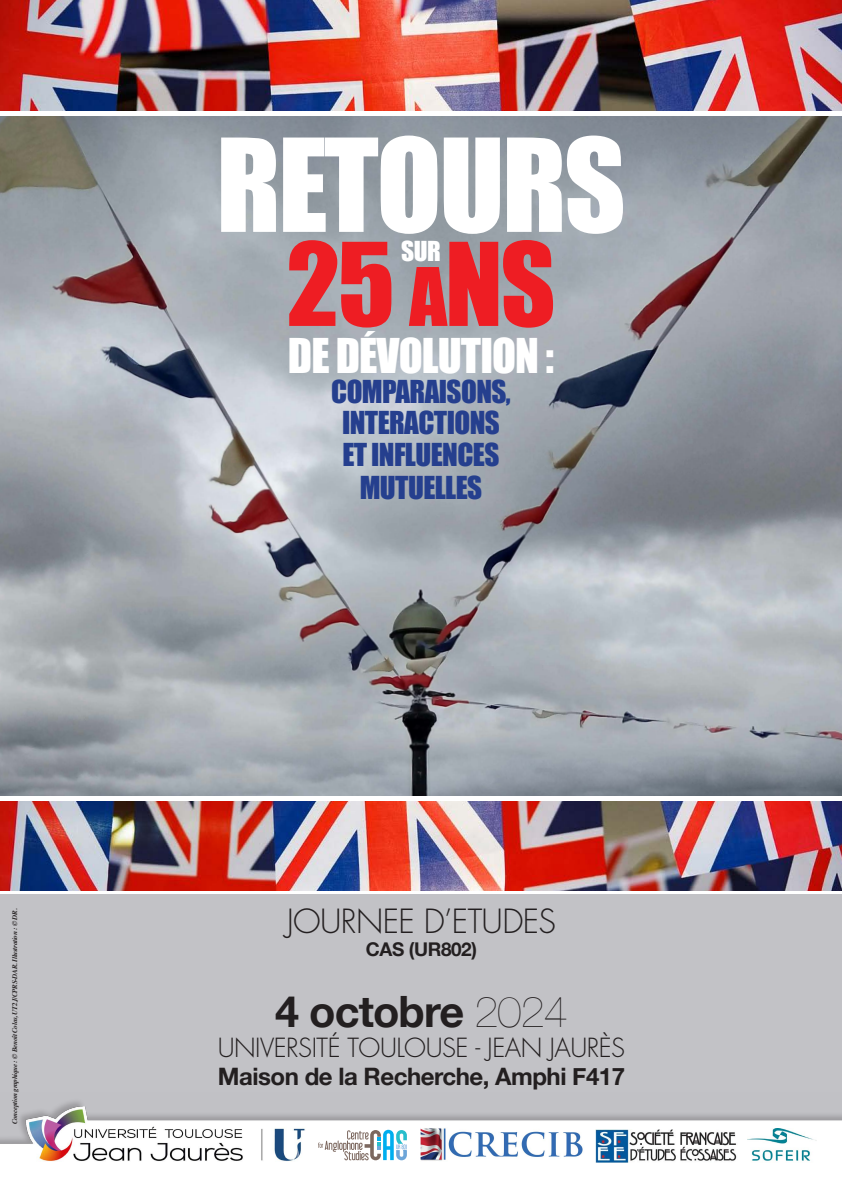
<style>
.page{position:relative;width:842px;height:1191px;background:#fff}
.page>*{position:absolute;margin:0;border:0;box-sizing:border-box;transform-origin:0 0}
.t1{font:119.3px "Impact";letter-spacing:-.02em;color:#fff}
.t2{font:106.4px "Impact";color:#ee1d23}
.t3{font:44px "Impact";letter-spacing:-.02em;color:#fff}
.t4{font:700 43.2px "Helvetica Neue";letter-spacing:-.02em;color:#231f20}
.t5{font:300 32.4px "Futura";letter-spacing:-.02em;color:#231f20}
.t6{font:29px "Impact";letter-spacing:-.02em;color:#253f8e}
.t7{font:300 25.6px "Futura";letter-spacing:-.02em;color:#231f20}
.t8{font:25.3px "Impact";color:#fff}
.t9{font:700 24px "Helvetica Neue";letter-spacing:-.02em;color:#231f20}
.t10{font:700 18.9px "Helvetica Neue";letter-spacing:-.02em;color:#231f20}
.t11{font:italic 700 7px "Times";letter-spacing:-.03em;color:#231f20}
.s1{font-size:74.5px}
.s2{font-weight:200}
</style>
<div class="page">
<div style="left:0;top:894px;width:842px;height:263px;background:#c2c2c6"></div>
<img style="left:0;top:1101px;width:842px;height:62px">
<svg style="left:318px;top:1129px;width:89px;height:31px"></svg>
<img style="left:0;top:116px;width:842px;height:680px">
<img style="left:0;top:0;width:842px;height:111px">
<img style="left:0;top:801px;width:842px;height:89px">
<img style="left:420px;top:1127px;width:165px;height:34px">
<img style="left:747px;top:1128px;width:69px;height:34px">
<img style="left:595px;top:1129px;width:142px;height:33px">
<p class="t11" style="left:8px;top:1124px;width:217px;rotate:-90deg">Conception graphique : © Benoît Colas, UT2J/CPRS-DAR. Illustration : © DR.</p>
<p class="t1" style="left:216px;top:92px;width:411px">RETOURS</p>
<p class="t8" style="left:401px;top:231px;width:41px">SUR</p>
<p class="t2" style="left:286px;top:202px;width:271px">25 <span class="s1">a</span>NS</p>
<p class="t3" style="left:288px;top:322px;width:268px">DE DÉVOLUTION :</p>
<p class="t6" style="left:331px;top:369px;width:181px">COMPARAISONS,</p>
<p class="t6" style="left:342px;top:400px;width:159px">INTERACTIONS</p>
<p class="t6" style="left:343px;top:432px;width:158px">ET INFLUENCES</p>
<p class="t6" style="left:360px;top:465px;width:124px">MUTUELLES</p>
<p class="t5" style="left:287px;top:901px;width:271px">JOURNEE D’ETUDES</p>
<p class="t10" style="left:366px;top:934px;width:113px">CAS (UR802)</p>
<p class="t4" style="left:275px;top:977px;width:294px">4 octobre <span class="s2">2024</span></p>
<p class="t7" style="left:218px;top:1032px;width:409px">UNIVERSITÉ TOULOUSE - JEAN JAURÈS</p>
<p class="t9" style="left:218px;top:1057px;width:409px">Maison de la Recherche, Amphi F417</p>
</div>
